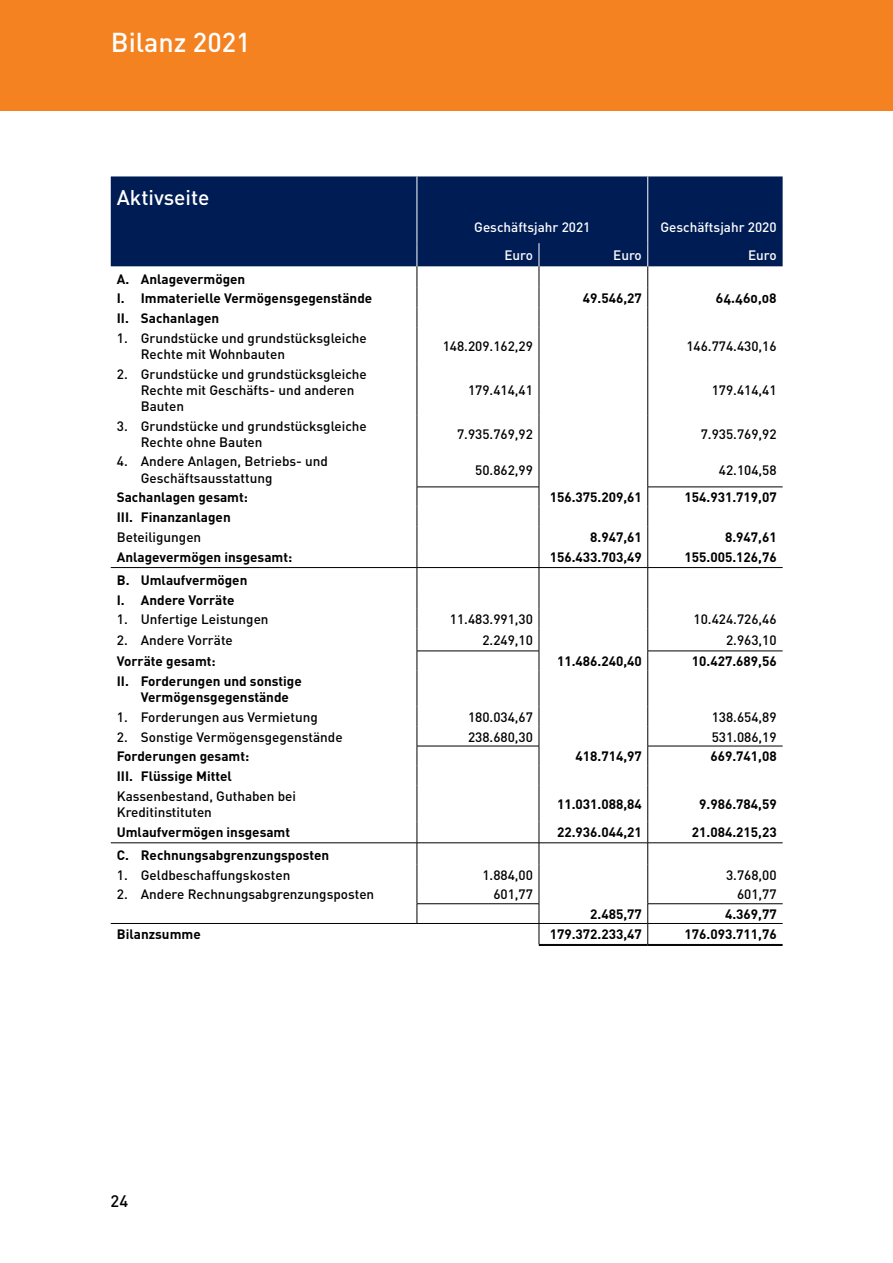
<style>
.page{position:relative;width:893px;height:1263px;background:#fff}
.page>*{position:absolute;margin:0;border:0;box-sizing:border-box;transform-origin:0 0}
.t1{font:500 27px "DIN";color:#fff}
.t2{font:500 21px "DIN";color:#fff}
.t3{font:500 16.5px "DIN";color:#000}
.t4{font:500 13.5px/16.2px "DIN";color:#000}
.t5{font:700 13.5px/19.6px "DIN";color:#000}
.t6{font:500 13.5px "DIN";color:#fff}
.t7{font:13.5px "DIN Bold Alternate";color:#000}
</style>
<div class="page">
<div style="left:0;top:0;width:893px;height:111px;background:#f58220"></div>
<div style="left:111px;top:176px;width:672px;height:90px;background:#001c54"></div>
<hr style="left:417px;top:327px;width:1px;height:36px;background:#000">
<hr style="left:539px;top:327px;width:1px;height:36px;background:#000">
<hr style="left:647px;top:327px;width:1px;height:36px;background:#000">
<hr style="left:417px;top:363px;width:1px;height:52px;background:#000">
<hr style="left:539px;top:363px;width:1px;height:52px;background:#000">
<hr style="left:647px;top:363px;width:1px;height:52px;background:#000">
<hr style="left:417px;top:415px;width:1px;height:36px;background:#000">
<hr style="left:539px;top:415px;width:1px;height:36px;background:#000">
<hr style="left:647px;top:415px;width:1px;height:36px;background:#000">
<hr style="left:417px;top:451px;width:1px;height:36px;background:#000">
<hr style="left:539px;top:451px;width:1px;height:36px;background:#000">
<hr style="left:647px;top:451px;width:1px;height:36px;background:#000">
<svg style="left:417px;top:488px;width:1px;height:183px"></svg>
<svg style="left:539px;top:487px;width:1px;height:184px"></svg>
<svg style="left:647px;top:487px;width:1px;height:184px"></svg>
<hr style="left:417px;top:671px;width:1px;height:35px;background:#000">
<hr style="left:539px;top:671px;width:1px;height:35px;background:#000">
<hr style="left:647px;top:671px;width:1px;height:35px;background:#000">
<svg style="left:417px;top:706px;width:1px;height:79px"></svg>
<svg style="left:539px;top:706px;width:1px;height:79px"></svg>
<svg style="left:647px;top:706px;width:1px;height:79px"></svg>
<hr style="left:417px;top:785px;width:1px;height:36px;background:#000">
<hr style="left:539px;top:785px;width:1px;height:36px;background:#000">
<hr style="left:647px;top:785px;width:1px;height:36px;background:#000">
<svg style="left:417px;top:821px;width:1px;height:102px"></svg>
<svg style="left:539px;top:821px;width:1px;height:123px"></svg>
<svg style="left:647px;top:821px;width:1px;height:123px"></svg>
<hr style="left:111px;top:567px;width:306px;height:1px;background:#000">
<hr style="left:417px;top:567px;width:122px;height:1px;background:#000">
<hr style="left:539px;top:567px;width:109px;height:1px;background:#000">
<hr style="left:648px;top:567px;width:135px;height:1px;background:#000">
<hr style="left:111px;top:842px;width:306px;height:1px;background:#000">
<hr style="left:417px;top:842px;width:122px;height:1px;background:#000">
<hr style="left:539px;top:842px;width:109px;height:1px;background:#000">
<hr style="left:648px;top:842px;width:135px;height:1px;background:#000">
<hr style="left:417px;top:487px;width:122px;height:1px;background:#000">
<hr style="left:648px;top:487px;width:135px;height:1px;background:#000">
<hr style="left:417px;top:651px;width:122px;height:1px;background:#000">
<hr style="left:648px;top:651px;width:135px;height:1px;background:#000">
<hr style="left:417px;top:746px;width:122px;height:1px;background:#000">
<hr style="left:648px;top:746px;width:135px;height:1px;background:#000">
<hr style="left:417px;top:903px;width:122px;height:1px;background:#000">
<hr style="left:648px;top:903px;width:135px;height:1px;background:#000">
<hr style="left:111px;top:923px;width:306px;height:1px;background:#000">
<hr style="left:417px;top:923px;width:122px;height:1px;background:#000">
<hr style="left:539px;top:923px;width:109px;height:1px;background:#000">
<hr style="left:648px;top:923px;width:135px;height:1px;background:#000">
<hr style="left:539px;top:944px;width:109px;height:1px;background:#000">
<hr style="left:539px;top:945px;width:109px;height:1px;background:#000">
<hr style="left:648px;top:944px;width:135px;height:1px;background:#000">
<hr style="left:648px;top:945px;width:135px;height:1px;background:#000">
<hr style="left:417px;top:176px;width:1px;height:67px;background:#fff">
<svg style="left:417px;top:243px;width:1px;height:84px"></svg>
<svg style="left:539px;top:243px;width:1px;height:84px"></svg>
<hr style="left:647px;top:176px;width:1px;height:67px;background:#fff">
<svg style="left:647px;top:243px;width:1px;height:84px"></svg>
<h1 class="t1" style="left:111px;top:25px;width:141px">Bilanz 2021</h1>
<h2 class="t2" style="left:117px;top:184px;width:94px">Aktivseite</h2>
<p class="t5" style="left:117px;top:268px;width:257px">A. Anlagevermögen<br>I. Immaterielle Vermögensgegenstände</p>
<p class="t6" style="left:474px;top:218px;width:118px">Geschäftsjahr 2021</p>
<p class="t6" style="left:660px;top:218px;width:118px">Geschäftsjahr 2020</p>
<p class="t6" style="left:504px;top:247px;width:30px">Euro</p>
<p class="t6" style="left:613px;top:247px;width:30px">Euro</p>
<p class="t6" style="left:748px;top:247px;width:30px">Euro</p>
<p class="t5" style="left:583px;top:288px;width:60px">49.546,27</p>
<p class="t7" style="left:716px;top:290px;width:62px">64.460,08</p>
<p class="t5" style="left:117px;top:308px;width:104px">II. Sachanlagen</p>
<p class="t4" style="left:141px;top:329px;width:228px;text-indent:-24px">1. Grundstücke und grundstücksgleiche<br>Rechte mit Wohnbauten</p>
<p class="t4" style="left:443px;top:337px;width:92px">148.209.162,29</p>
<p class="t4" style="left:686px;top:337px;width:92px">146.774.430,16</p>
<p class="t4" style="left:141px;top:365px;width:228px;text-indent:-24px">2. Grundstücke und grundstücksgleiche<br>Rechte mit Geschäfts- und anderen<br>Bauten</p>
<p class="t4" style="left:468px;top:381px;width:66px">179.414,41</p>
<p class="t4" style="left:712px;top:381px;width:66px">179.414,41</p>
<p class="t4" style="left:141px;top:417px;width:228px;text-indent:-24px">3. Grundstücke und grundstücksgleiche<br>Rechte ohne Bauten</p>
<p class="t4" style="left:457px;top:425px;width:77px">7.935.769,92</p>
<p class="t4" style="left:701px;top:425px;width:77px">7.935.769,92</p>
<p class="t4" style="left:141px;top:453px;width:189px;text-indent:-24px">4. Andere Anlagen, Betriebs- und<br>Geschäftsausstattung</p>
<p class="t4" style="left:475px;top:461px;width:59px">50.862,99</p>
<p class="t4" style="left:719px;top:461px;width:59px">42.104,58</p>
<p class="t5" style="left:117px;top:487px;width:133px">Sachanlagen gesamt:</p>
<p class="t5" style="left:550px;top:487px;width:94px">156.375.209,61</p>
<p class="t5" style="left:685px;top:487px;width:94px">154.931.719,07</p>
<p class="t5" style="left:117px;top:507px;width:115px">III. Finanzanlagen</p>
<p class="t4" style="left:117px;top:528px;width:86px">Beteiligungen</p>
<p class="t5" style="left:590px;top:526px;width:53px">8.947,61</p>
<p class="t5" style="left:725px;top:526px;width:53px">8.947,61</p>
<p class="t5" style="left:117px;top:547px;width:177px">Anlagevermögen insgesamt:</p>
<p class="t5" style="left:550px;top:546px;width:94px">156.433.703,49</p>
<p class="t5" style="left:685px;top:547px;width:94px">155.005.126,76</p>
<p class="t5" style="left:117px;top:569px;width:132px">B. Umlaufvermögen<br>I. Andere Vorräte</p>
<p class="t4" style="left:117px;top:611px;width:153px">1. Unfertige Leistungen</p>
<p class="t4" style="left:450px;top:611px;width:85px">11.483.991,30</p>
<p class="t4" style="left:693px;top:611px;width:85px">10.424.726,46</p>
<p class="t4" style="left:117px;top:632px;width:118px">2. Andere Vorräte</p>
<p class="t4" style="left:482px;top:632px;width:52px">2.249,10</p>
<p class="t4" style="left:726px;top:632px;width:52px">2.963,10</p>
<p class="t5" style="left:117px;top:651px;width:100px">Vorräte gesamt:</p>
<p class="t5" style="left:557px;top:651px;width:86px">11.486.240,40</p>
<p class="t5" style="left:692px;top:651px;width:86px">10.427.689,56</p>
<p class="t5" style="left:141px;top:672px;width:162px;line-height:16.2px;text-indent:-24px">II. Forderungen und sonstige<br>Vermögensgegenstände</p>
<p class="t4" style="left:117px;top:708px;width:202px">1. Forderungen aus Vermietung</p>
<p class="t4" style="left:468px;top:708px;width:66px">180.034,67</p>
<p class="t4" style="left:712px;top:708px;width:66px">138.654,89</p>
<p class="t4" style="left:117px;top:728px;width:227px">2. Sonstige Vermögensgegenstände</p>
<p class="t4" style="left:468px;top:728px;width:66px">238.680,30</p>
<p class="t4" style="left:712px;top:728px;width:66px">531.086,19</p>
<p class="t5" style="left:117px;top:746px;width:134px">Forderungen gesamt:</p>
<p class="t5" style="left:575px;top:746px;width:68px">418.714,97</p>
<p class="t5" style="left:710px;top:746px;width:68px">669.741,08</p>
<p class="t5" style="left:117px;top:766px;width:117px">III. Flüssige Mittel</p>
<p class="t4" style="left:117px;top:787px;width:181px">Kassenbestand, Guthaben bei<br>Kreditinstituten</p>
<p class="t5" style="left:557px;top:794px;width:86px">11.031.088,84</p>
<p class="t5" style="left:699px;top:794px;width:79px">9.986.784,59</p>
<p class="t5" style="left:117px;top:821px;width:175px">Umlaufvermögen insgesamt</p>
<p class="t5" style="left:557px;top:821px;width:86px">22.936.044,21</p>
<p class="t5" style="left:692px;top:821px;width:86px">21.084.215,23</p>
<p class="t5" style="left:117px;top:845px;width:214px">C. Rechnungsabgrenzungsposten</p>
<p class="t4" style="left:117px;top:866px;width:175px">1. Geldbeschaffungskosten</p>
<p class="t4" style="left:482px;top:866px;width:52px">1.884,00</p>
<p class="t4" style="left:726px;top:866px;width:52px">3.768,00</p>
<p class="t4" style="left:117px;top:886px;width:259px">2. Andere Rechnungsabgrenzungsposten</p>
<p class="t4" style="left:493px;top:886px;width:41px">601,77</p>
<p class="t4" style="left:737px;top:886px;width:41px">601,77</p>
<p class="t5" style="left:590px;top:904px;width:53px">2.485,77</p>
<p class="t5" style="left:725px;top:904px;width:53px">4.369,77</p>
<p class="t5" style="left:117px;top:924px;width:85px">Bilanzsumme</p>
<p class="t5" style="left:550px;top:924px;width:94px">179.372.233,47</p>
<p class="t5" style="left:685px;top:924px;width:94px">176.093.711,76</p>
<p class="t3" style="left:111px;top:1190px;width:19px">24</p>
</div>
